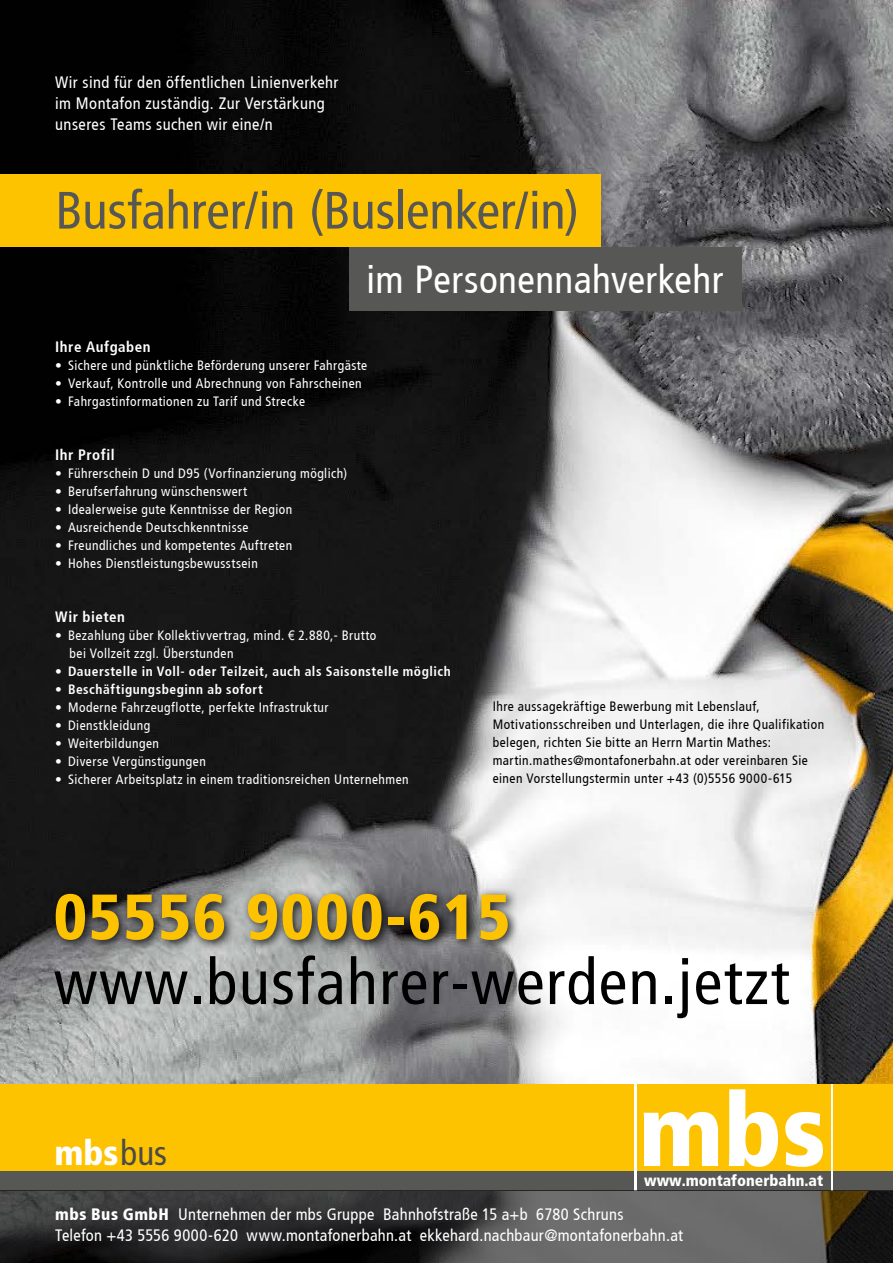
<style>
.page{position:relative;width:893px;height:1263px;background:#fff}
.page>*{position:absolute;margin:0;border:0;box-sizing:border-box;transform-origin:0 0}
.t1{font:condensed 63.75px "Frutiger";letter-spacing:.025em;color:#000}
.t2{font:900 condensed 63.75px "Frutiger";letter-spacing:.025em;color:#fdc300}
.t3{font:condensed 52.5px "Frutiger";color:#575756}
.t4{font:condensed 39px "Frutiger";letter-spacing:.01em;color:#fff}
.t5{font:900 condensed 34.95px "Frutiger";color:#fff}
.t6{font:condensed 16.5px/21px "Frutiger";letter-spacing:.02em;color:#fff}
.t7{font:900 condensed 15.75px "Frutiger";color:#fff}
.t8{font:700 condensed 15px "Frutiger";letter-spacing:.035em;color:#fff}
.t9{font:condensed 13.5px/18px "Frutiger";letter-spacing:.035em;color:#fff}
.t10{font:condensed 13.5px/18px "Frutiger";letter-spacing:.035em;color:#000}
.t11{font:700 condensed 13.5px "Frutiger";letter-spacing:.04em;color:#fff}
.s1{font-family:"Arial Narrow";font-stretch:normal}
.s2{font-weight:400}
.s3{font-weight:400;color:#4a4a49}
.s4{font-weight:900}
</style>
<div class="page">
<img style="left:0;top:0;width:893px;height:1084px">
<div style="left:0;top:174px;width:600px;height:73px;background:#fdc300"></div>
<div style="left:350px;top:247px;width:392px;height:63px;background:#575756"></div>
<div style="left:0;top:1084px;width:633px;height:87px;background:#fdc300"></div>
<div style="left:637px;top:1084px;width:193px;height:87px;background:#fdc300"></div>
<div style="left:637px;top:1171px;width:193px;height:20px;background:#575756"></div>
<div style="left:0;top:1171px;width:633px;height:20px;background:#575756"></div>
<div style="left:833px;top:1084px;width:60px;height:87px;background:#fdc300"></div>
<div style="left:833px;top:1171px;width:60px;height:20px;background:#575756"></div>
<svg style="left:644px;top:1089px;width:179px;height:78px"></svg>
<svg style="left:0;top:1191px;width:893px;height:72px;background:#41403f"></svg>
<div style="left:50px;top:888px;width:470px;height:64px;background:#000;opacity:.87"></div>
<p class="t6" style="left:55px;top:72px;width:285px">Wir sind für den öffentlichen Linienverkehr im Montafon zuständig. Zur Verstärkung unseres Teams suchen wir eine/n</p>
<h2 class="t3" style="left:55px;top:180px;width:525px">Busfahrer/in (Buslenker/in)</h2>
<h3 class="t4" style="left:367px;top:256px;width:358px">im Personennahverkehr</h3>
<p class="t8" style="left:55px;top:337px;width:97px">Ihre Aufgaben</p>
<p class="t9" style="left:55px;top:356px;width:313px">• Sichere und pünktliche Beförderung unserer Fahrgäste</p>
<p class="t9" style="left:55px;top:374px;width:308px">• Verkauf, Kontrolle und Abrechnung von Fahrscheinen</p>
<p class="t9" style="left:55px;top:392px;width:251px">• Fahrgastinformationen zu Tarif und Strecke</p>
<p class="t8" style="left:55px;top:445px;width:61px">Ihr Profil</p>
<p class="t9" style="left:55px;top:464px;width:293px">• Führerschein D und D95 (Vorfinanzierung möglich)</p>
<p class="t9" style="left:55px;top:482px;width:193px">• Berufserfahrung wünschenswert</p>
<p class="t9" style="left:55px;top:500px;width:238px">• Idealerweise gute Kenntnisse der Region</p>
<p class="t9" style="left:55px;top:518px;width:195px">• Ausreichende Deutschkenntnisse</p>
<p class="t9" style="left:55px;top:536px;width:239px">• Freundliches und kompetentes Auftreten</p>
<p class="t9" style="left:55px;top:554px;width:204px">• Hohes Dienstleistungsbewusstsein</p>
<p class="t8" style="left:55px;top:607px;width:71px">Wir bieten</p>
<p class="t9" style="left:70px;top:626px;width:308px;text-indent:-14px">• Bezahlung über Kollektivvertrag, mind. <span class="s1">€</span> 2.880,- Brutto bei Vollzeit zzgl. Überstunden</p>
<p class="t11" style="left:55px;top:663px;width:397px"><span class="s2">•</span> Dauerstelle in Voll- oder Teilzeit, auch als Saisonstelle möglich</p>
<p class="t11" style="left:55px;top:681px;width:209px">• Beschäftigungsbeginn ab sofort</p>
<p class="t9" style="left:55px;top:698px;width:275px">• Moderne Fahrzeugflotte, perfekte Infrastruktur</p>
<p class="t9" style="left:55px;top:716px;width:96px">• Dienstkleidung</p>
<p class="t9" style="left:55px;top:734px;width:105px">• Weiterbildungen</p>
<p class="t9" style="left:55px;top:752px;width:152px">• Diverse Vergünstigungen</p>
<p class="t9" style="left:55px;top:770px;width:355px">• Sicherer Arbeitsplatz in einem traditionsreichen Unternehmen</p>
<p class="t10" style="left:493px;top:697px;width:333px">Ihre aussagekräftige Bewerbung mit Lebenslauf, Motivationsschreiben und Unterlagen, die ihre Qualifikation belegen, richten Sie bitte an Herrn Martin Mathes: martin.mathes@montafonerbahn.at oder vereinbaren Sie einen Vorstellungstermin unter +43 (0)5556 9000-615</p>
<h1 class="t2" style="left:54px;top:879px;width:458px">05556 9000-615</h1>
<h1 class="t1" style="left:54px;top:945px;width:737px">www.busfahrer-werden.jetzt</h1>
<h3 class="t5" style="left:54px;top:1132px;width:114px">mbs<span class="s3">bus</span></h3>
<p class="t7" style="left:644px;top:1171px;width:180px">www.montafonerbahn.at</p>
<p class="t6" style="left:55px;top:1203px;width:629px"><span class="s4">mbs Bus GmbH</span> Unternehmen der mbs Gruppe Bahnhofstraße 15 a+b 6780 Schruns<br>Telefon +43 5556 9000-620 www.montafonerbahn.at ekkehard.nachbaur@montafonerbahn.at</p>
</div>
